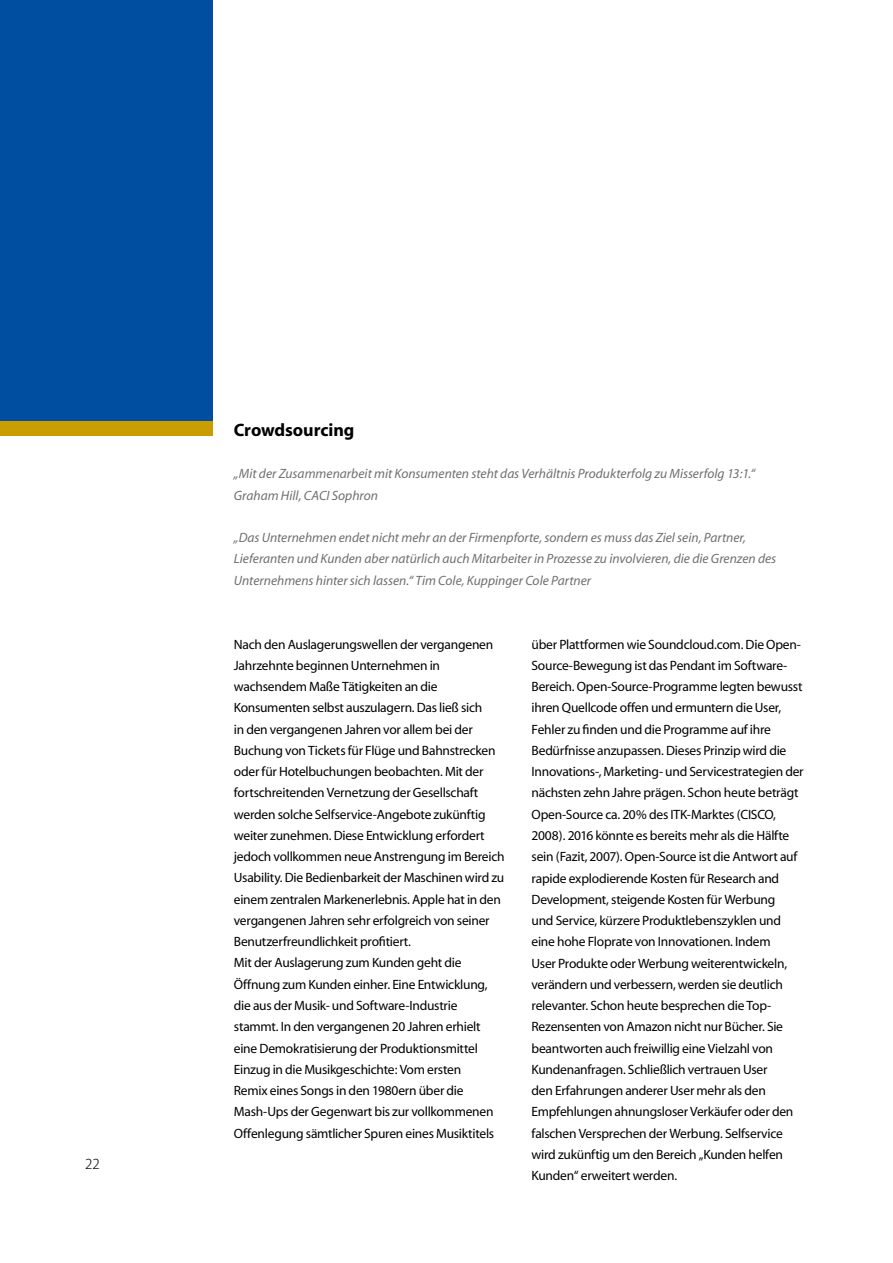
<style>
.page{position:relative;width:893px;height:1263px;background:#fff}
.page>*{position:absolute;margin:0;border:0;box-sizing:border-box;transform-origin:0 0}
.t1{font:700 18px "Myriad";letter-spacing:-.005em;color:#000}
.t2{font:13.5px/21.3px "Myriad";letter-spacing:-.015em;color:#000}
.t3{font:italic 13.5px/21.3px "Myriad";color:#6f6f6f}
.t4{font:300 13.5px "Koz Go Pro";color:#000}
</style>
<div class="page">
<div style="left:0;top:0;width:213px;height:429px;background:#004e9f"></div>
<div style="left:0;top:421px;width:213px;height:15px;background:#c99d00"></div>
<p class="t4" style="left:85px;top:1156px;width:16px">22</p>
<h1 class="t1" style="left:234px;top:421px;width:122px">Crowdsourcing</h1>
<p class="t3" style="left:234px;top:464px;width:523px">„Mit der Zusammenarbeit mit Konsumenten steht das Verhältnis Produkterfolg zu Misserfolg 13:1.“<br>Graham Hill, CACI Sophron</p>
<p class="t3" style="left:234px;top:528px;width:544px">„Das Unternehmen endet nicht mehr an der Firmenpforte, sondern es muss das Ziel sein, Partner,<br>Lieferanten und Kunden aber natürlich auch Mitarbeiter in Prozesse zu involvieren, die die Grenzen des<br>Unternehmens hinter sich lassen.“ Tim Cole, Kuppinger Cole Partner</p>
<p class="t2" style="left:234px;top:634px;width:272px">Nach den Auslagerungswellen der vergangenen Jahrzehnte beginnen Unternehmen in wachsendem Maße Tätigkeiten an die Konsumenten selbst auszulagern. Das ließ sich<br>in den vergangenen Jahren vor allem bei der Buchung von Tickets für Flüge und Bahnstrecken oder für Hotelbuchungen beobachten. Mit der fortschreitenden Vernetzung der Gesellschaft werden solche Selfservice-Angebote zukünftig weiter zunehmen. Diese Entwicklung erfordert jedoch vollkommen neue Anstrengung im Bereich Usability. Die Bedienbarkeit der Maschinen wird zu einem zentralen Markenerlebnis. Apple hat in den vergangenen Jahren sehr erfolgreich von seiner Benutzerfreundlichkeit profitiert.<br>Mit der Auslagerung zum Kunden geht die Öffnung zum Kunden einher. Eine Entwicklung, die aus der Musik- und Software-Industrie stammt. In den vergangenen 20 Jahren erhielt eine Demokratisierung der Produktionsmittel Einzug in die Musikgeschichte: Vom ersten<br>Remix eines Songs in den 1980ern über die Mash-Ups der Gegenwart bis zur vollkommenen Offenlegung sämtlicher Spuren eines Musiktitels</p>
<p class="t2" style="left:531px;top:634px;width:274px">über Plattformen wie Soundcloud.com. Die Open-Source-Bewegung ist das Pendant im Software-Bereich. Open-Source-Programme legten bewusst ihren Quellcode offen und ermuntern die User, Fehler zu finden und die Programme auf ihre Bedürfnisse anzupassen. Dieses Prinzip wird die Innovations-, Marketing- und Servicestrategien der nächsten zehn Jahre prägen. Schon heute beträgt Open-Source ca. 20% des ITK-Marktes (CISCO, 2008). 2016 könnte es bereits mehr als die Hälfte sein (Fazit, 2007). Open-Source ist die Antwort auf rapide explodierende Kosten für Research and Development, steigende Kosten für Werbung<br>und Service, kürzere Produktlebenszyklen und eine hohe Floprate von Innovationen. Indem<br>User Produkte oder Werbung weiterentwickeln, verändern und verbessern, werden sie deutlich relevanter. Schon heute besprechen die Top-Rezensenten von Amazon nicht nur Bücher. Sie beantworten auch freiwillig eine Vielzahl von Kundenanfragen. Schließlich vertrauen User<br>den Erfahrungen anderer User mehr als den Empfehlungen ahnungsloser Verkäufer oder den falschen Versprechen der Werbung. Selfservice wird zukünftig um den Bereich „Kunden helfen Kunden“ erweitert werden.</p>
</div>
